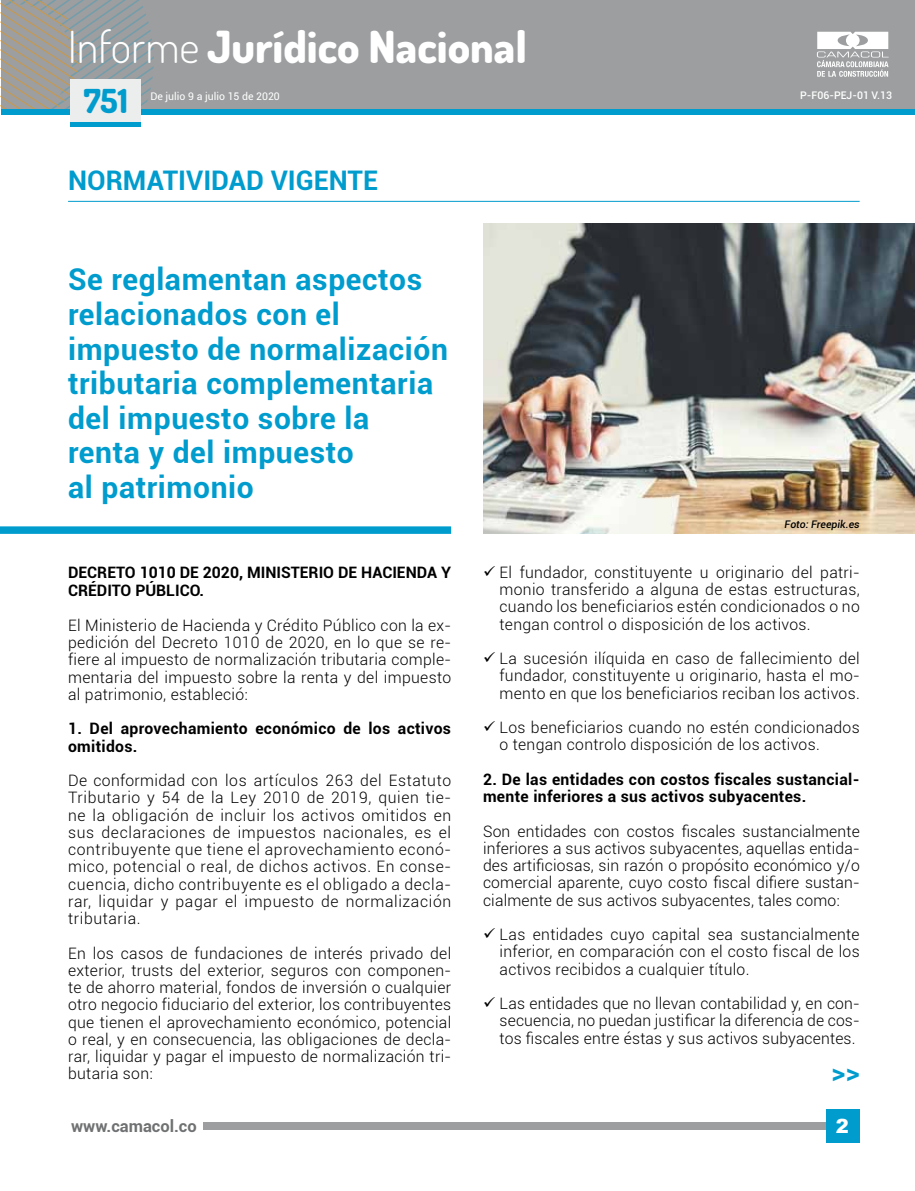
<style>
.page{position:relative;width:915px;height:1191px;background:#fff}
.page>*{position:absolute;margin:0;border:0;box-sizing:border-box;transform-origin:0 0}
.t1{font:800 44.25px "Dosis";color:#fff}
.t2{font:800 33px "Dosis";color:#009cce}
.t3{font:700 30px/34.5px "Roboto";letter-spacing:.02em;color:#009cce}
.t4{font:700 27px "Roboto";color:#009cce}
.t5{font:900 19.5px "Roboto";color:#fff}
.t6{font:900 19.5px "Arial";color:#fff}
.t7{font:700 16.5px "Roboto";color:#707172}
.t8{font:300 15.75px/17.2px "Roboto";letter-spacing:.02em;color:#000;text-align:justify}
.t9{font:700 15.75px/17.2px "Roboto";letter-spacing:.02em;color:#000}
.t10{font:700 15.75px/18px "Roboto";color:#000}
.t11{font:10.5px "Roboto";color:#fff}
.t12{font:500 10.5px "Roboto";color:#fff}
.t13{font:italic 500 10.5px "Roboto";color:#000}
.s1{font-weight:300}
</style>
<div class="page">
<div style="left:203px;top:1122px;width:655px;height:7px;background:#9c9e9f"></div>
<div style="left:825px;top:1109px;width:33px;height:34px;background:#009cce"></div>
<div style="left:1px;top:0;width:913px;height:108px;background:#9c9e9f"></div>
<div style="left:1px;top:109px;width:913px;height:5px;background:#009cce"></div>
<svg style="left:1px;top:0;width:158px;height:109px"></svg>
<svg style="left:817px;top:32px;width:71px;height:45px"></svg>
<div style="left:70px;top:122px;width:70px;height:5px;background:#009cce"></div>
<div style="left:70px;top:79px;width:70px;height:43px;background:#eceded"></div>
<img style="left:483px;top:223px;width:431px;height:311px">
<div style="left:0;top:526px;width:451px;height:8px;background:#009cce"></div>
<hr style="left:68px;top:201px;width:791px;height:1px;background:#009cce">
<h1 class="t1" style="left:68px;top:18px;width:460px"><span class="s1">Informe</span> Jurídico Nacional</h1>
<h2 class="t2" style="left:84px;top:80px;width:46px">751</h2>
<p class="t11" style="left:150px;top:89px;width:131px">De julio 9 a julio 15 de 2020</p>
<h3 class="t4" style="left:68px;top:162px;width:218px">Normatividad Vige</h3>
<h3 class="t4" style="left:329px;top:162px;width:48px">nte</h3>
<h3 class="t3" style="left:68px;top:261px;width:381px">Se reglamentan aspectos relacionados con el impuesto de normalización tributaria complementaria del impuesto sobre la renta y del impuesto<br>al patrimonio</h3>
<p class="t12" style="left:800px;top:87px;width:93px">P-F06-PEJ-01 V.13</p>
<p class="t13" style="left:784px;top:516px;width:76px">Foto: Freepik.es</p>
<p class="t10" style="left:68px;top:562px;width:384px">Decreto 1010 de 2020, Mi nisterio de Hacienda y<br>Crédito Público.</p>
<p class="t8" style="left:68px;top:616px;width:384px">El Ministerio de Hacienda y Crédito Público con la ex&shy;pedición del Decreto 1010 de 2020, en lo que se re&shy;fiere al impuesto de normalización tributaria comple&shy;mentaria del impuesto sobre la renta y del impuesto al patrimonio, estableció:</p>
<p class="t9" style="left:68px;top:719px;width:384px">1. Del aprovechamiento económico de los activos omitidos.</p>
<p class="t8" style="left:68px;top:771px;width:384px">De conformidad con los artículos 263 del Estatuto Tributario y 54 de la Ley 2010 de 2019, quien tie&shy;ne la obligación de incluir los activos omitidos en sus declaraciones de impuestos nacionales, es el contribuyente que tiene el aprovechamiento econó&shy;mico, potencial o real, de dichos activos. En conse&shy;cuencia, dicho contribuyente es el obligado a decla&shy;rar, liquidar y pagar el impuesto de normalización tributaria.</p>
<p class="t8" style="left:68px;top:944px;width:384px">En los casos de fundaciones de interés privado del exterior, trusts del exterior, seguros con componen&shy;te de ahorro material, fondos de inversión o cualquier otro negocio fiduciario del exterior, los contribuyentes que tienen el aprovechamiento económico, potencial o real, y en consecuencia, las obligaciones de decla&shy;rar, liquidar y pagar el impuesto de normalización tri&shy;butaria son:</p>
<p class="t8" style="left:499px;top:563px;width:361px;text-indent:-17px">✓ El fundador, constituyente u originario del patri&shy;monio transferido a alguna de estas estructuras, cuando los beneficiarios estén condicionados o no tengan control o disposición de los activos.</p>
<p class="t8" style="left:499px;top:649px;width:361px;text-indent:-17px">✓ La sucesión ilíquida en caso de fallecimiento del fundador, constituyente u originario, hasta el mo&shy;mento en que los beneficiarios reciban los activos.</p>
<p class="t8" style="left:499px;top:718px;width:361px;text-indent:-17px">✓ Los beneficiarios cuando no estén condicionados o tengan controlo disposición de los activos.</p>
<p class="t9" style="left:483px;top:770px;width:378px">2. De las entidades con costos fiscales sustancial&shy;mente inferiores a sus activos subyacentes.</p>
<p class="t8" style="left:483px;top:822px;width:378px">Son entidades con costos fiscales sustancialmente inferiores a sus activos subyacentes, aquellas entida&shy;des artificiosas, sin razón o propósito económico y/o comercial aparente, cuyo costo fiscal difiere sustan&shy;cialmente de sus activos subyacentes, tales como:</p>
<p class="t8" style="left:499px;top:925px;width:361px;text-indent:-17px">✓ Las entidades cuyo capital sea sustancialmente inferior, en comparación con el costo fiscal de los activos recibidos a cualquier título.</p>
<p class="t8" style="left:499px;top:994px;width:361px;text-indent:-17px">✓ Las entidades que no llevan contabilidad y, en con&shy;secuencia, no puedan justificar la diferencia de cos&shy;tos fiscales entre éstas y sus activos subyacentes.</p>
<h3 class="t4" style="left:831px;top:1052px;width:30px">&gt;&gt;</h3>
<p class="t6" style="left:835px;top:1111px;width:15px">2</p>
<p class="t7" style="left:71px;top:1114px;width:127px">www.camacol.co</p>
<p class="t5" style="left:836px;top:1114px;width:13px">1</p>
</div>
